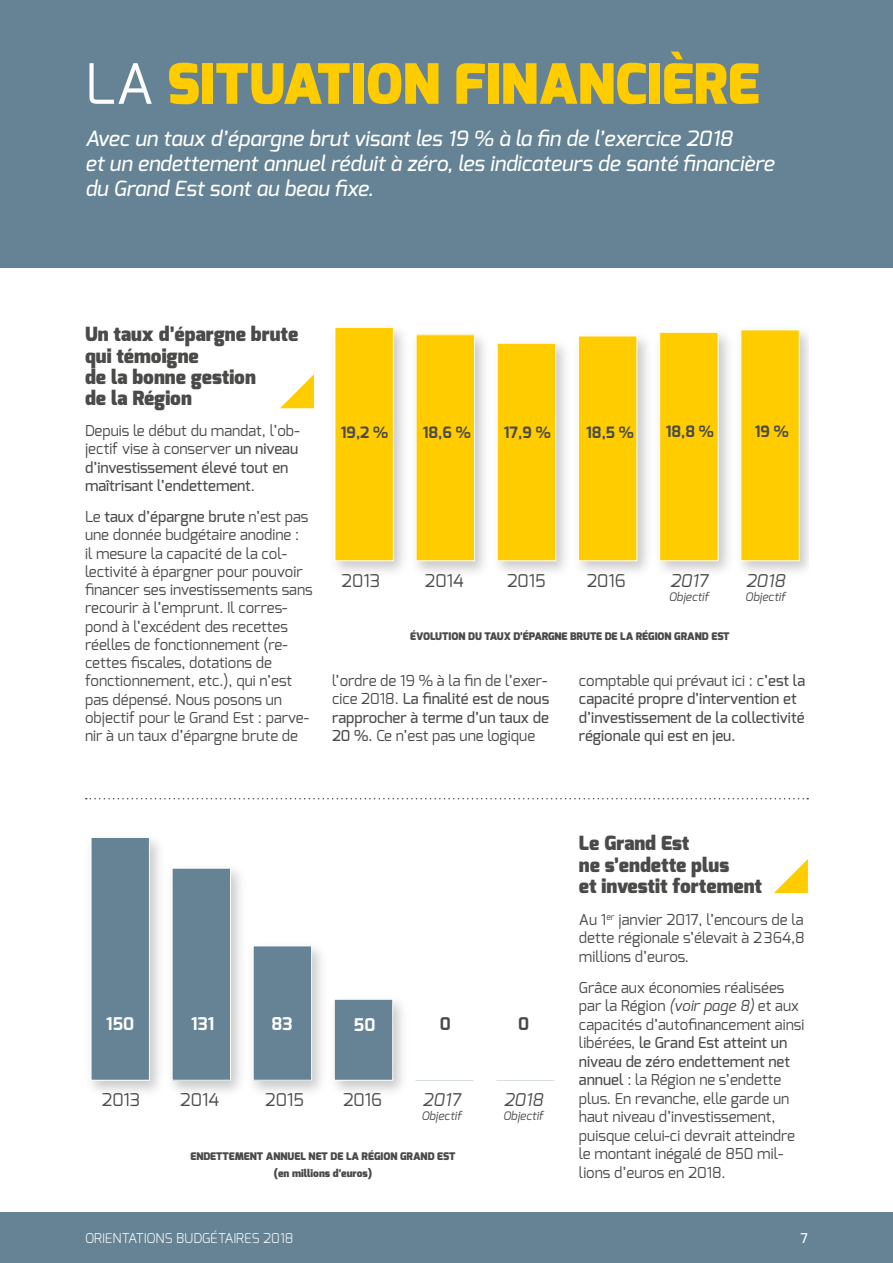
<style>
.page{position:relative;width:893px;height:1263px;background:#fff}
.page>*{position:absolute;margin:0;border:0;box-sizing:border-box;transform-origin:0 0}
.t1{font:900 55.5px "Exo";color:#fc0}
.t2{font:italic 500 21px/25.2px "Exo";color:#fff}
.t3{font:900 19.5px/21.3px "Exo";color:#4a4a49}
.t4{font:17.55px "Exo";color:#4a4a49}
.t5{font:italic 17.55px "Exo";color:#4a4a49}
.t6{font:700 17.55px "Exo";color:#fff}
.t7{font:700 17.55px "Exo";color:#4a4a49}
.t8{font:700 15.6px "Exo";color:#4a4a49}
.t9{font:15px/18.3px "Exo";color:#4a4a49}
.t10{font:500 15px/18.3px "Exo";color:#4a4a49}
.t11{font:300 13.5px "Exo";color:#fff}
.t12{font:500 13.5px "Exo";color:#fff}
.t13{font:italic 11.7px "Exo";color:#4a4a49}
.t14{font:900 10.5px/16.8px "Exo";color:#4a4a49;text-align:center}
.s1{font-weight:400;color:#fff}
.s2{font-weight:400}
.s3{font-weight:500}
.s4{font-style:italic}
</style>
<div class="page">
<div style="left:0;top:1212px;width:893px;height:51px;background:#658394"></div>
<div style="left:0;top:0;width:893px;height:268px;background:#658394"></div>
<div style="left:335px;top:327px;width:58px;height:234px;background:#fc0"></div>
<div style="left:334px;top:327px;width:60px;height:234px;border:1px solid #fff"></div>
<div style="left:416px;top:335px;width:59px;height:226px;background:#fc0"></div>
<div style="left:416px;top:334px;width:59px;height:227px;border:1px solid #fff"></div>
<div style="left:497px;top:343px;width:59px;height:218px;background:#fc0"></div>
<div style="left:497px;top:343px;width:59px;height:218px;border:1px solid #fff"></div>
<img style="left:568px;top:337px;width:80px;height:235px">
<div style="left:578px;top:336px;width:59px;height:225px;background:#fc0"></div>
<div style="left:578px;top:335px;width:59px;height:226px;border:1px solid #fff"></div>
<div style="left:660px;top:332px;width:58px;height:229px;background:#fc0"></div>
<div style="left:659px;top:332px;width:60px;height:229px;border:1px solid #fff"></div>
<div style="left:741px;top:330px;width:58px;height:231px;background:#fc0"></div>
<div style="left:740px;top:329px;width:60px;height:232px;border:1px solid #fff"></div>
<svg style="left:280px;top:374px;width:34px;height:34px"></svg>
<svg style="left:86px;top:798px;width:722px;height:1px"></svg>
<div style="left:91px;top:837px;width:58px;height:243px;background:#658394"></div>
<div style="left:91px;top:837px;width:59px;height:244px;border:1px solid #fff"></div>
<div style="left:172px;top:868px;width:58px;height:212px;background:#658394"></div>
<div style="left:172px;top:868px;width:59px;height:213px;border:1px solid #fff"></div>
<div style="left:253px;top:946px;width:59px;height:134px;background:#658394"></div>
<div style="left:253px;top:945px;width:59px;height:136px;border:1px solid #fff"></div>
<div style="left:334px;top:999px;width:59px;height:81px;background:#658394"></div>
<div style="left:334px;top:999px;width:59px;height:82px;border:1px solid #fff"></div>
<svg style="left:774px;top:859px;width:34px;height:34px"></svg>
<h1 class="t1" style="left:85px;top:48px;width:676px"><span class="s1">LA</span> SITUATION FINANCIÈRE</h1>
<h2 class="t2" style="left:85px;top:126px;width:691px">Avec un taux d’épargne brut visant les 19 % à la fin de l’exercice 2018<br>et un endettement annuel réduit à zéro, les indicateurs de santé financière du Grand Est sont au beau fixe.</h2>
<h3 class="t3" style="left:85px;top:324px;width:215px">Un taux d’épargne brute qui témoigne<br>de la bonne gestion<br>de la Région</h3>
<p class="t10" style="left:85px;top:422px;width:216px"><span class="s2">Depuis le début du mandat, l’ob&shy;jectif vise à conserver</span> un niveau d’investissement élevé tout en maîtrisant l’endettement<span class="s2">.</span></p>
<p class="t9" style="left:85px;top:507px;width:229px">Le <span class="s3">taux d’épargne brute</span> n’est pas une donnée budgétaire anodine :<br>il mesure la capacité de la col&shy;lectivité à épargner pour pouvoir financer ses investissements sans recourir à l’emprunt. Il corres&shy;pond à l’excédent des recettes réelles de fonctionnement (re&shy;cettes fiscales, dotations de fonctionnement, etc.), qui n’est pas dépensé. Nous posons un objectif pour le Grand Est : parve&shy;nir à un taux d’épargne brute de</p>
<p class="t8" style="left:341px;top:422px;width:49px">19,2 %</p>
<p class="t8" style="left:423px;top:422px;width:50px">18,6 %</p>
<p class="t8" style="left:504px;top:422px;width:48px">17,9 %</p>
<p class="t8" style="left:586px;top:422px;width:49px">18,5 %</p>
<p class="t8" style="left:666px;top:421px;width:50px">18,8 %</p>
<p class="t8" style="left:755px;top:421px;width:36px">19 %</p>
<p class="t4" style="left:342px;top:570px;width:40px">2013</p>
<p class="t4" style="left:425px;top:570px;width:40px">2014</p>
<p class="t4" style="left:507px;top:570px;width:40px">2015</p>
<p class="t5" style="left:670px;top:570px;width:39px">2017</p>
<p class="t13" style="left:669px;top:590px;width:42px">Objectif</p>
<p class="t4" style="left:587px;top:570px;width:41px">2016</p>
<p class="t14" style="left:410px;top:628px;width:321px">ÉVOLUTION DU TAUX D’ÉPARGNE BRUTE DE LA RÉGION GRAND EST</p>
<p class="t5" style="left:746px;top:570px;width:41px">2018</p>
<p class="t13" style="left:745px;top:590px;width:42px">Objectif</p>
<p class="t9" style="left:332px;top:671px;width:219px">l’ordre de 19 % à la fin de l’exer&shy;cice 2018. <span class="s3">La finalité est de nous rapprocher à terme d’un taux de<br>20 %.</span> Ce n’est pas une logique</p>
<p class="t10" style="left:579px;top:671px;width:228px"><span class="s2">comptable qui prévaut ici : c</span>’est la capacité propre d’intervention et d’investissement de la collectivité régionale qui est en jeu.</p>
<p class="t6" style="left:106px;top:1013px;width:30px">150</p>
<p class="t6" style="left:191px;top:1013px;width:25px">131</p>
<p class="t6" style="left:272px;top:1013px;width:23px">83</p>
<p class="t6" style="left:354px;top:1014px;width:23px">50</p>
<p class="t7" style="left:440px;top:1013px;width:13px">0</p>
<p class="t7" style="left:518px;top:1013px;width:13px">0</p>
<p class="t4" style="left:343px;top:1088px;width:41px">2016</p>
<p class="t4" style="left:102px;top:1088px;width:40px">2013</p>
<p class="t4" style="left:180px;top:1088px;width:40px">2014</p>
<p class="t4" style="left:265px;top:1088px;width:40px">2015</p>
<p class="t5" style="left:423px;top:1088px;width:39px">2017</p>
<p class="t13" style="left:421px;top:1108px;width:42px">Objectif</p>
<p class="t14" style="left:190px;top:1148px;width:267px">ENDETTEMENT ANNUEL NET DE LA RÉGION GRAND EST (en millions d’euros)</p>
<p class="t5" style="left:504px;top:1088px;width:41px">2018</p>
<p class="t13" style="left:503px;top:1108px;width:42px">Objectif</p>
<h3 class="t3" style="left:579px;top:833px;width:185px">Le Grand Est<br>ne s’endette plus<br>et investit fortement</h3>
<p class="t9" style="left:579px;top:910px;width:227px;text-align:justify">Au 1<sup>er</sup> janvier 2017, l’encours de la dette régionale s’élevait à 2364,8 millions d’euros.</p>
<p class="t9" style="left:579px;top:978px;width:227px">Grâce aux économies réalisées par la Région <span class="s4">(voir page 8)</span> et aux capacités d’autofinancement ainsi libérées, <span class="s3">le Grand Est atteint un niveau de zéro endettement net annuel</span> : la Région ne s’endette plus. En revanche, elle garde un haut niveau d’investissement, puisque celui-ci devrait atteindre le montant inégalé de 850 mil&shy;lions d’euros en 2018.</p>
<p class="t11" style="left:85px;top:1229px;width:210px">ORIENTATIONS BUDGÉTAIRES 2018</p>
<p class="t12" style="left:800px;top:1229px;width:9px">7</p>
</div>
